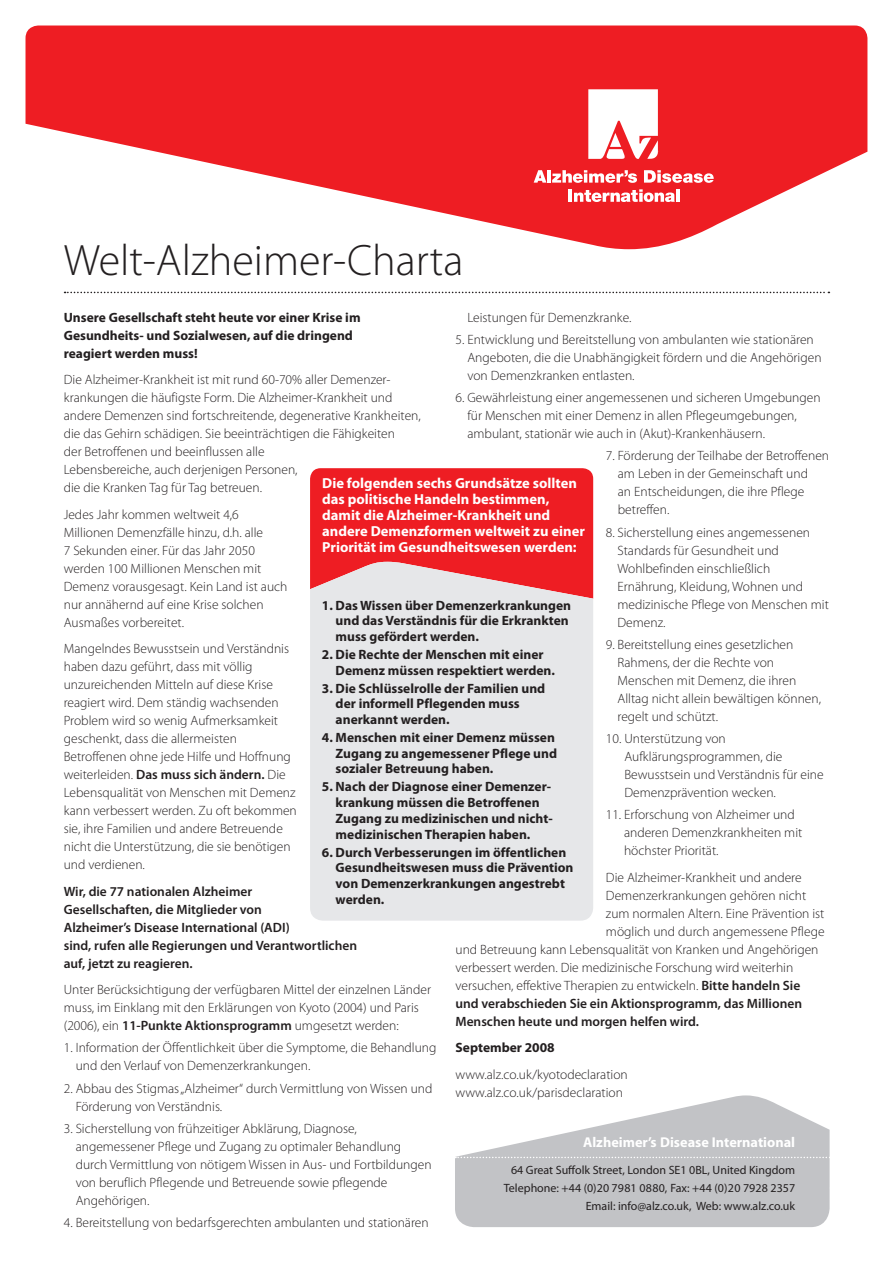
<style>
.page{position:relative;width:893px;height:1263px;background:#fff}
.page>*{position:absolute;margin:0;border:0;box-sizing:border-box;transform-origin:0 0}
.t1{font:300 44.1px "Myriad Pro";color:#231f20}
.t2{font:700 14.55px/16.2px "Myriad Pro";color:#fff}
.t3{font:700 14.25px "Myriad Pro";color:#fff}
.t4{font:300 13.5px/18px "Myriad Pro";color:#231f20}
.t5{font:700 13.5px/15.8px "Myriad Pro";color:#231f20}
.t6{font:600 13.5px/18px "Myriad Pro";color:#231f20}
.t7{font:12px/18px "Myriad Pro";color:#231f20;text-align:right}
.s1{font-weight:600}
</style>
<div class="page">
<svg style="left:455px;top:1095px;width:375px;height:132px;fill:#c2c3c6"></svg>
<svg style="left:455px;top:1157px;width:375px;height:1px"></svg>
<svg style="left:26px;top:26px;width:841px;height:223px;fill:#ee1d23"></svg>
<div style="left:310px;top:468px;width:283px;height:94px;background:#ee1d23"></div>
<div style="left:310px;top:562px;width:283px;height:359px;background:#e6e7e9"></div>
<svg style="left:65px;top:292px;width:764px;height:1px"></svg>
<svg style="left:534px;top:170px;width:12px;height:13px"></svg>
<hr style="left:547px;top:170px;width:4px;height:13px;background:#fff">
<svg style="left:552px;top:170px;width:85px;height:13px"></svg>
<svg style="left:644px;top:170px;width:70px;height:13px"></svg>
<hr style="left:568px;top:189px;width:4px;height:13px;background:#fff">
<svg style="left:574px;top:189px;width:101px;height:13px"></svg>
<hr style="left:676px;top:189px;width:4px;height:13px;background:#fff">
<svg style="left:588px;top:89px;width:70px;height:70px"></svg>
<h1 class="t1" style="left:64px;top:244px;width:401px">Welt-Alzheimer-Charta</h1>
<p class="t4" style="left:467px;top:309px;width:166px">Leistungen für Demenzkranke.</p>
<p class="t4" style="left:467px;top:331px;width:356px;text-indent:-12px">5. Entwicklung und Bereitstellung von ambulanten wie stationären<br>Angeboten, die die Unabhängigkeit fördern und die Angehörigen von Demenzkranken entlasten.</p>
<p class="t4" style="left:467px;top:390px;width:355px;text-indent:-12px">6. Gewährleistung einer angemessenen und sicheren Umgebungen für Menschen mit einer Demenz in allen Pflegeumgebungen, ambulant, stationär wie auch in (Akut)-Krankenhäusern.</p>
<p class="t4" style="left:618px;top:448px;width:213px;text-indent:-12px">7. Förderung der Teilhabe der Betroffenen am Leben in der Gemeinschaft und<br>an Entscheidungen, die ihre Pflege betreffen.</p>
<p class="t4" style="left:617px;top:524px;width:213px;text-indent:-12px">8. Sicherstellung eines angemessenen<br>Standards für Gesundheit und<br>Wohlbefinden einschließlich<br>Ernährung, Kleidung, Wohnen und medizinische Pflege von Menschen mit<br>Demenz.</p>
<p class="t4" style="left:617px;top:636px;width:205px;text-indent:-12px">9. Bereitstellung eines gesetzlichen<br>Rahmens, der die Rechte von<br>Menschen mit Demenz, die ihren<br>Alltag nicht allein bewältigen können, regelt und schützt.</p>
<p class="t4" style="left:624px;top:731px;width:201px;text-indent:-18px">10. Unterstützung von<br>Aufklärungsprogrammen, die<br>Bewusstsein und Verständnis für eine<br>Demenzprävention wecken.</p>
<p class="t4" style="left:624px;top:807px;width:180px;text-indent:-18px">11. Erforschung von Alzheimer und anderen Demenzkrankheiten mit höchster Priorität.</p>
<p class="t4" style="left:606px;top:869px;width:197px">Die Alzheimer-Krankheit und andere</p>
<p class="t4" style="left:606px;top:887px;width:202px">Demenzerkrankungen gehören nicht</p>
<p class="t4" style="left:606px;top:905px;width:220px">zum normalen Altern. Eine Prävention ist</p>
<p class="t4" style="left:606px;top:923px;width:220px">möglich und durch angemessene Pflege</p>
<p class="t4" style="left:455px;top:941px;width:364px">und Betreuung kann Lebensqualität von Kranken und Angehörigen</p>
<p class="t4" style="left:455px;top:959px;width:339px">verbessert werden. Die medizinische Forschung wird weiterhin</p>
<p class="t4" style="left:455px;top:977px;width:346px">versuchen, effektive Therapien zu entwickeln. <span class="s1">Bitte handeln Sie</span></p>
<p class="t6" style="left:455px;top:995px;width:348px">und verabschieden Sie ein Aktionsprogramm, das Millionen</p>
<p class="t6" style="left:455px;top:1013px;width:245px">Menschen heute und morgen helfen wird.</p>
<p class="t5" style="left:455px;top:1041px;width:101px">September 2008</p>
<p class="t4" style="left:455px;top:1066px;width:174px">www.alz.co.uk/kyotodeclaration www.alz.co.uk/parisdeclaration</p>
<p class="t5" style="left:64px;top:309px;width:298px;line-height:18px">Unsere Gesellschaft steht heute vor einer Krise im<br>Gesundheits- und Sozialwesen, auf die dringend reagiert werden muss!</p>
<p class="t4" style="left:64px;top:372px;width:359px">Die Alzheimer-Krankheit ist mit rund 60-70% aller Demenzer&shy;krankungen die häufigste Form. Die Alzheimer-Krankheit und andere Demenzen sind fortschreitende, degenerative Krankheiten, die das Gehirn schädigen. Sie beeinträchtigen die Fähigkeiten<br>der Betroffenen und beeinflussen alle<br>Lebensbereiche, auch derjenigen Personen,<br>die die Kranken Tag für Tag betreuen.</p>
<p class="t4" style="left:64px;top:506px;width:225px">Jedes Jahr kommen weltweit 4,6<br>Millionen Demenzfälle hinzu, d.h. alle<br>7 Sekunden einer. Für das Jahr 2050 werden 100 Millionen Menschen mit Demenz vorausgesagt. Kein Land ist auch nur annähernd auf eine Krise solchen Ausmaßes vorbereitet.</p>
<p class="t4" style="left:64px;top:641px;width:235px">Mangelndes Bewusstsein und Verständnis haben dazu geführt, dass mit völlig unzureichenden Mitteln auf diese Krise reagiert wird. Dem ständig wachsenden Problem wird so wenig Aufmerksamkeit geschenkt, dass die allermeisten Betroffenen ohne jede Hilfe und Hoffnung weiterleiden. <span class="s1">Das muss sich ändern.</span> Die Lebensqualität von Menschen mit Demenz kann verbessert werden. Zu oft bekommen sie, ihre Familien und andere Betreuende nicht die Unterstützung, die sie benötigen und verdienen.</p>
<p class="t6" style="left:64px;top:883px;width:295px">Wir, die 77 nationalen Alzheimer<br>Gesellschaften, die Mitglieder von<br>Alzheimer’s Disease International (ADI)<br>sind, rufen alle Regierungen und Verantwortlichen auf, jetzt zu reagieren.</p>
<p class="t4" style="left:64px;top:982px;width:369px">Unter Berücksichtigung der verfügbaren Mittel der einzelnen Länder muss, im Einklang mit den Erklärungen von Kyoto (2004) und Paris (2006), ein <span class="s1">11-Punkte Aktionsprogramm</span> umgesetzt werden:</p>
<p class="t4" style="left:76px;top:1040px;width:362px;text-indent:-12px">1. Information der Öffentlichkeit über die Symptome, die Behandlung und den Verlauf von Demenzerkrankungen.</p>
<p class="t4" style="left:76px;top:1080px;width:358px;text-indent:-12px">2. Abbau des Stigmas „Alzheimer“ durch Vermittlung von Wissen und<br>Förderung von Verständnis.</p>
<p class="t4" style="left:76px;top:1120px;width:357px;text-indent:-12px">3. Sicherstellung von frühzeitiger Abklärung, Diagnose, angemessener Pflege und Zugang zu optimaler Behandlung durch Vermittlung von nötigem Wissen in Aus- und Fortbildungen von beruflich Pflegende und Betreuende sowie pflegende Angehörigen.</p>
<p class="t4" style="left:64px;top:1215px;width:366px">4. Bereitstellung von bedarfsgerechten ambulanten und stationären</p>
<p class="t2" style="left:322px;top:476px;width:264px">Die folgenden sechs Grundsätze sollten das politische Handeln bestimmen, damit die Alzheimer-Krankheit und andere Demenzformen weltweit zu einer Priorität im Gesundheitswesen werden:</p>
<p class="t5" style="left:336px;top:598px;width:237px;text-indent:-14px">1. Das Wissen über Demenzerkrankungen und das Verständnis für die Erkrankten muss gefördert werden.</p>
<p class="t5" style="left:336px;top:648px;width:221px;text-indent:-14px">2. Die Rechte der Menschen mit einer<br>Demenz müssen respektiert werden.</p>
<p class="t5" style="left:336px;top:681px;width:211px;text-indent:-14px">3. Die Schlüsselrolle der Familien und der informell Pflegenden muss anerkannt werden.</p>
<p class="t5" style="left:336px;top:731px;width:223px;text-indent:-14px">4. Menschen mit einer Demenz müssen<br>Zugang zu angemessener Pflege und sozialer Betreuung haben.</p>
<p class="t5" style="left:336px;top:780px;width:219px;text-indent:-14px">5. Nach der Diagnose einer Demenzer&shy;krankung müssen die Betroffenen Zugang zu medizinischen und nicht&shy;medizinischen Therapien haben.</p>
<p class="t5" style="left:336px;top:845px;width:239px;text-indent:-14px">6. Durch Verbesserungen im öffentlichen<br>Gesundheitswesen muss die Prävention von Demenzerkrankungen angestrebt werden.</p>
<p class="t3" style="left:583px;top:1137px;width:214px">Alzheimer’s Disease International</p>
<p class="t7" style="left:504px;top:1162px;width:293px">64 Great Suffolk Street, London SE1 0BL, United Kingdom<br>Telephone: +44 (0)20 7981 0880, Fax: +44 (0)20 7928 2357<br>Email: info@alz.co.uk, Web: www.alz.co.uk</p>
</div>
